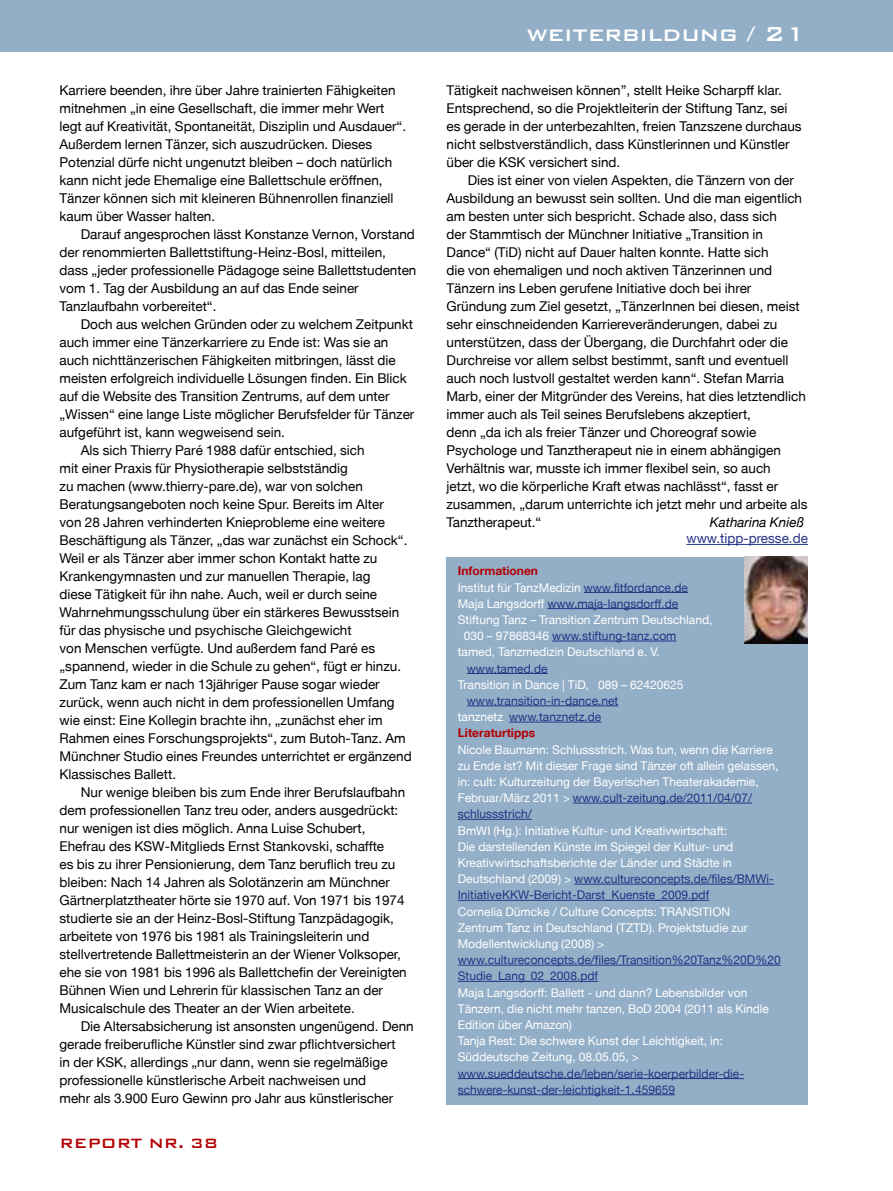
<style>
.page{position:relative;width:893px;height:1191px;background:#fff}
.page>*{position:absolute;margin:0;border:0;box-sizing:border-box;transform-origin:0 0}
.t1{font:500 27px "Bank Gothic BT";color:#fff}
.t2{font:500 18px "Bank Gothic BT";color:#b30005}
.t3{font:13.5px/18px "Helvetica Neue PK";color:#000}
.t4{font:13.5px "Helvetica Neue PK";color:#243285}
.t5{font:italic 13.5px "Helvetica Neue PK";color:#000}
.t6{font:12px/16.2px "Helvetica Neue PK";color:#fff}
.t7{font:12px/16.2px "Helvetica Neue PK";color:#243285}
.t8{font:700 12px "Helvetica Neue PK";color:#b30005}
.s1{color:#243285}
.s2{color:#fff}
.s3{font-weight:700;color:#b30005}
</style>
<div class="page">
<div style="left:0;top:0;width:893px;height:51px;background:#93afc7"></div>
<div style="left:446px;top:557px;width:362px;height:547px;background:#93afc7"></div>
<img style="left:744px;top:557px;width:64px;height:86px">
<hr style="left:584px;top:592px;width:104px;height:1px;background:#243285">
<hr style="left:547px;top:608px;width:131px;height:1px;background:#243285">
<hr style="left:552px;top:640px;width:124px;height:1px;background:#243285">
<hr style="left:467px;top:673px;width:81px;height:1px;background:#243285">
<hr style="left:467px;top:705px;width:151px;height:1px;background:#243285">
<hr style="left:509px;top:721px;width:92px;height:1px;background:#243285">
<hr style="left:573px;top:802px;width:179px;height:1px;background:#243285">
<hr style="left:458px;top:819px;width:74px;height:1px;background:#243285">
<hr style="left:574px;top:883px;width:200px;height:1px;background:#243285">
<hr style="left:458px;top:900px;width:251px;height:1px;background:#243285">
<hr style="left:458px;top:964px;width:323px;height:1px;background:#243285">
<hr style="left:458px;top:981px;width:140px;height:1px;background:#243285">
<hr style="left:458px;top:1078px;width:286px;height:1px;background:#243285">
<hr style="left:458px;top:1094px;width:217px;height:1px;background:#243285">
<hr style="left:686px;top:544px;width:122px;height:1px;background:#243285">
<p class="t3" style="left:60px;top:81px;width:348px">Karriere beenden, ihre über Jahre trainierten Fähigkeiten mitnehmen „in eine Gesellschaft, die immer mehr Wert legt auf Kreativität, Spontaneität, Disziplin und Ausdauer“.<br>Außerdem lernen Tänzer, sich auszudrücken. Dieses Potenzial dürfe nicht ungenutzt bleiben – doch natürlich kann nicht jede Ehemalige eine Ballettschule eröffnen, Tänzer können sich mit kleineren Bühnenrollen finanziell kaum über Wasser halten.</p>
<p class="t3" style="left:60px;top:225px;width:358px;text-indent:21px">Darauf angesprochen lässt Konstanze Vernon, Vorstand der renommierten Ballettstiftung-Heinz-Bosl, mitteilen, dass „jeder professionelle Pädagoge seine Ballettstudenten vom 1. Tag der Ausbildung an auf das Ende seiner Tanzlaufbahn vorbereitet“.</p>
<p class="t3" style="left:81px;top:315px;width:334px">Doch aus welchen Gründen oder zu welchem Zeitpunkt</p>
<p class="t3" style="left:60px;top:333px;width:330px">auch immer eine Tänzerkarriere zu Ende ist: Was sie an</p>
<p class="t3" style="left:60px;top:351px;width:338px">auch nichttänzerischen Fähigkeiten mitbringen, lässt die</p>
<p class="t3" style="left:60px;top:369px;width:349px">meisten erfolgreich individuelle Lösungen finden. Ein Blick</p>
<p class="t3" style="left:60px;top:387px;width:332px">auf die Website des Transition Zentrums, auf dem unter</p>
<p class="t3" style="left:60px;top:405px;width:356px">„Wissen“ eine lange Liste möglicher Berufsfelder für Tänzer</p>
<p class="t3" style="left:60px;top:423px;width:227px">aufgeführt ist, kann wegweisend sein.</p>
<p class="t3" style="left:81px;top:441px;width:285px">Als sich Thierry Paré 1988 dafür entschied, sich</p>
<p class="t3" style="left:60px;top:459px;width:290px">mit einer Praxis für Physiotherapie selbstständig</p>
<p class="t3" style="left:60px;top:477px;width:305px">zu machen (www.thierry-pare.de), war von solchen</p>
<p class="t3" style="left:60px;top:495px;width:326px">Beratungsangeboten noch keine Spur. Bereits im Alter</p>
<p class="t3" style="left:60px;top:513px;width:327px">von 28 Jahren verhinderten Knieprobleme eine weitere</p>
<p class="t3" style="left:60px;top:531px;width:349px">Beschäftigung als Tänzer, „das war zunächst ein Schock“.</p>
<p class="t3" style="left:60px;top:549px;width:319px">Weil er als Tänzer aber immer schon Kontakt hatte zu</p>
<p class="t3" style="left:60px;top:567px;width:312px">Krankengymnasten und zur manuellen Therapie, lag</p>
<p class="t3" style="left:60px;top:585px;width:319px">diese Tätigkeit für ihn nahe. Auch, weil er durch seine</p>
<p class="t3" style="left:60px;top:603px;width:341px">Wahrnehmungsschulung über ein stärkeres Bewusstsein</p>
<p class="t3" style="left:60px;top:621px;width:294px">für das physische und psychische Gleichgewicht</p>
<p class="t3" style="left:60px;top:639px;width:317px">von Menschen verfügte. Und außerdem fand Paré es</p>
<p class="t3" style="left:60px;top:657px;width:343px">„spannend, wieder in die Schule zu gehen“, fügt er hinzu.</p>
<p class="t3" style="left:60px;top:675px;width:322px">Zum Tanz kam er nach 13jähriger Pause sogar wieder</p>
<p class="t3" style="left:60px;top:693px;width:337px">zurück, wenn auch nicht in dem professionellen Umfang</p>
<p class="t3" style="left:60px;top:711px;width:325px">wie einst: Eine Kollegin brachte ihn, „zunächst eher im</p>
<p class="t3" style="left:60px;top:729px;width:348px">Rahmen eines Forschungsprojekts“, zum Butoh-Tanz. Am</p>
<p class="t3" style="left:60px;top:747px;width:354px">Münchner Studio eines Freundes unterrichtet er ergänzend</p>
<p class="t3" style="left:60px;top:765px;width:118px">Klassisches Ballett.</p>
<p class="t3" style="left:81px;top:783px;width:326px">Nur wenige bleiben bis zum Ende ihrer Berufslaufbahn</p>
<p class="t3" style="left:60px;top:801px;width:340px">dem professionellen Tanz treu oder, anders ausgedrückt:</p>
<p class="t3" style="left:60px;top:819px;width:307px">nur wenigen ist dies möglich. Anna Luise Schubert,</p>
<p class="t3" style="left:60px;top:837px;width:326px">Ehefrau des KSW-Mitglieds Ernst Stankovski, schaffte</p>
<p class="t3" style="left:60px;top:855px;width:337px">es bis zu ihrer Pensionierung, dem Tanz beruflich treu zu</p>
<p class="t3" style="left:60px;top:873px;width:332px">bleiben: Nach 14 Jahren als Solotänzerin am Münchner</p>
<p class="t3" style="left:60px;top:891px;width:347px">Gärtnerplatztheater hörte sie 1970 auf. Von 1971 bis 1974</p>
<p class="t3" style="left:60px;top:909px;width:336px">studierte sie an der Heinz-Bosl-Stiftung Tanzpädagogik,</p>
<p class="t3" style="left:60px;top:927px;width:311px">arbeitete von 1976 bis 1981 als Trainingsleiterin und</p>
<p class="t3" style="left:60px;top:945px;width:343px">stellvertretende Ballettmeisterin an der Wiener Volksoper,</p>
<p class="t3" style="left:60px;top:963px;width:349px">ehe sie von 1981 bis 1996 als Ballettchefin der Vereinigten</p>
<p class="t3" style="left:60px;top:980px;width:325px">Bühnen Wien und Lehrerin für klassischen Tanz an der</p>
<p class="t3" style="left:60px;top:998px;width:297px">Musicalschule des Theater an der Wien arbeitete.</p>
<p class="t3" style="left:81px;top:1016px;width:334px">Die Altersabsicherung ist ansonsten ungenügend. Denn</p>
<p class="t3" style="left:60px;top:1034px;width:338px">gerade freiberufliche Künstler sind zwar pflichtversichert</p>
<p class="t3" style="left:60px;top:1052px;width:330px">in der KSK, allerdings „nur dann, wenn sie regelmäßige</p>
<p class="t3" style="left:60px;top:1070px;width:308px">professionelle künstlerische Arbeit nachweisen und</p>
<p class="t3" style="left:60px;top:1088px;width:335px">mehr als 3.900 Euro Gewinn pro Jahr aus künstlerischer</p>
<h2 class="t2" style="left:60px;top:1133px;width:160px">report nr. 38</h2>
<h1 class="t1" style="left:527px;top:20px;width:281px">weiterbildung / 21</h1>
<p class="t3" style="left:446px;top:81px;width:357px">Tätigkeit nachweisen können”, stellt Heike Scharpff klar.<br>Entsprechend, so die Projektleiterin der Stiftung Tanz, sei es gerade in der unterbezahlten, freien Tanzszene durchaus nicht selbstverständlich, dass Künstlerinnen und Künstler über die KSK versichert sind.</p>
<p class="t3" style="left:446px;top:171px;width:363px;text-indent:21px">Dies ist einer von vielen Aspekten, die Tänzern von der Ausbildung an bewusst sein sollten. Und die man eigentlich am besten unter sich bespricht. Schade also, dass sich<br>der Stammtisch der Münchner Initiative „Transition in Dance“ (TiD) nicht auf Dauer halten konnte. Hatte sich<br>die von ehemaligen und noch aktiven Tänzerinnen und Tänzern ins Leben gerufene Initiative doch bei ihrer Gründung zum Ziel gesetzt, „TänzerInnen bei diesen, meist sehr einschneidenden Karriereveränderungen, dabei zu unterstützen, dass der Übergang, die Durchfahrt oder die Durchreise vor allem selbst bestimmt, sanft und eventuell auch noch lustvoll gestaltet werden kann“. Stefan Marria Marb, einer der Mitgründer des Vereins, hat dies letztendlich immer auch als Teil seines Berufslebens akzeptiert,<br>denn „da ich als freier Tänzer und Choreograf sowie Psychologe und Tanztherapeut nie in einem abhängigen Verhältnis war, musste ich immer flexibel sein, so auch<br>jetzt, wo die körperliche Kraft etwas nachlässt“, fasst er zusammen, „darum unterrichte ich jetzt mehr und arbeite als Tanztherapeut.“</p>
<p class="t5" style="left:710px;top:514px;width:96px">Katharina Knieß</p>
<p class="t4" style="left:686px;top:530px;width:123px">www.tipp-presse.de</p>
<p class="t8" style="left:458px;top:563px;width:82px">Informationen</p>
<p class="t6" style="left:458px;top:579px;width:232px">Institut für TanzMedizin <span class="s1">www.fitfordance.de</span></p>
<p class="t7" style="left:458px;top:595px;width:222px"><span class="s2">Maja Langsdorff</span> www.maja-langsdorff.de</p>
<p class="t6" style="left:458px;top:611px;width:256px">Stiftung Tanz – Transition Zentrum Deutschland,</p>
<p class="t7" style="left:464px;top:627px;width:214px"><span class="s2">030 – 97868346</span> www.stiftung-tanz.com</p>
<p class="t6" style="left:458px;top:644px;width:203px">tamed, Tanzmedizin Deutschland e. V.</p>
<p class="t7" style="left:467px;top:660px;width:82px">www.tamed.de</p>
<p class="t6" style="left:458px;top:676px;width:227px">Transition in Dance | TiD, 089 – 62420625</p>
<p class="t7" style="left:458px;top:692px;width:162px;text-indent:9px">www.transition-in-dance.net <span class="s2">tanznetz</span> www.tanznetz.de<br><span class="s3">Literaturtipps</span></p>
<p class="t6" style="left:458px;top:741px;width:322px">Nicole Baumann: Schlussstrich. Was tun, wenn die Karriere zu Ende ist? Mit dieser Frage sind Tänzer oft allein gelassen, in: cult: Kulturzeitung der Bayerischen Theaterakademie, Februar/März 2011 &gt; <span class="s1">www.cult-zeitung.de/2011/04/07/ schlussstrich/</span></p>
<p class="t6" style="left:458px;top:822px;width:317px">BmWI (Hg.): Initiative Kultur- und Kreativwirtschaft:<br>Die darstellenden Künste im Spiegel der Kultur- und Kreativwirtschaftsberichte der Länder und Städte in Deutschland (2009) &gt; <span class="s1">www.cultureconcepts.de/files/BMWi-InitiativeKKW-Bericht-Darst_Kuenste_2009.pdf</span></p>
<p class="t6" style="left:458px;top:903px;width:292px">Cornelia Dümcke / Culture Concepts: TRANSITION<br>Zentrum Tanz in Deutschland (TZTD). Projektstudie zur<br>Modellentwicklung (2008) &gt;</p>
<p class="t7" style="left:458px;top:951px;width:324px">www.cultureconcepts.de/files/Transition%20Tanz%20D%20<br>Studie_Lang_02_2008.pdf</p>
<p class="t6" style="left:458px;top:984px;width:313px">Maja Langsdorff: Ballett - und dann? Lebensbilder von Tänzern, die nicht mehr tanzen, BoD 2004 (2011 als Kindle Edition über Amazon)<br>Tanja Rest: Die schwere Kunst der Leichtigkeit, in:<br>Süddeutsche Zeitung, 08.05.05, &gt;</p>
<p class="t7" style="left:458px;top:1065px;width:288px">www.sueddeutsche.de/leben/serie-koerperbilder-die&shy;schwere-kunst-der-leichtigkeit-1.459659</p>
</div>
